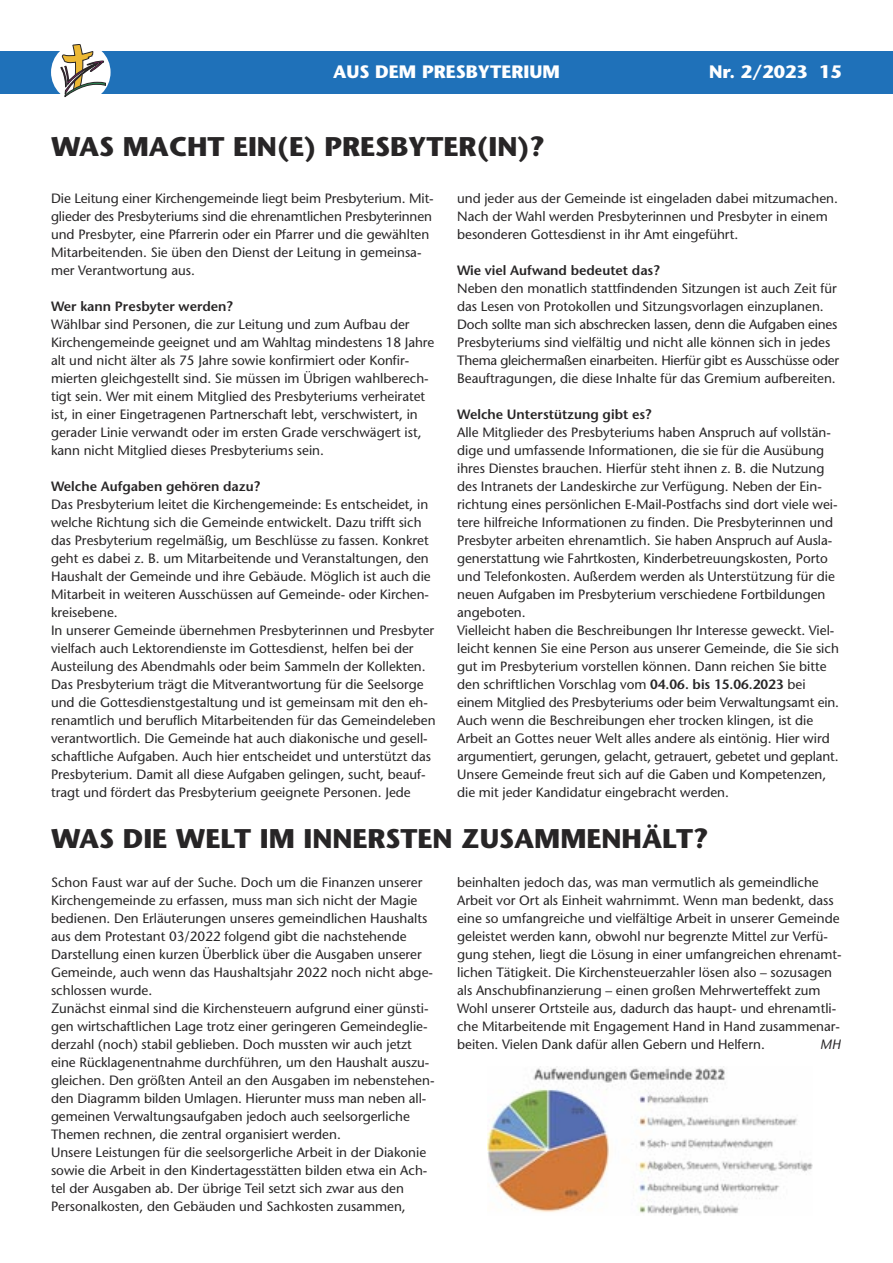
<style>
.page{position:relative;width:893px;height:1263px;background:#fff}
.page>*{position:absolute;margin:0;border:0;box-sizing:border-box;transform-origin:0 0}
.t1{font:700 27px "Stone Sans";color:#272526}
.t2{font:700 18px "Stone Sans";color:#fff}
.t3{font:13.5px/18px "Stone Sans";color:#272526}
.t4{font:600 13.5px "Stone Sans";color:#272526}
.t5{font:italic 13.5px "Stone Sans";color:#272526}
.s1{font-weight:600}
</style>
<div class="page">
<div style="left:0;top:51px;width:893px;height:43px;background:#1f71b9"></div>
<div style="left:51px;top:43px;width:60px;height:59px;background:#fff;border-radius:50%"></div>
<svg style="left:61px;top:44px;width:45px;height:53px"></svg>
<img style="left:487px;top:1068px;width:326px;height:147px">
<p class="t2" style="left:333px;top:65px;width:228px">AUS DEM PRESBYTERIUM</p>
<p class="t2" style="left:709px;top:65px;width:134px">Nr. 2/2023 15</p>
<p class="t1" style="left:51px;top:136px;width:496px">WAS MACHT EIN(E) PRESBYTER(IN)?</p>
<p class="t3" style="left:51px;top:191px;width:384px">Die Leitung einer Kirchengemeinde liegt beim Presbyterium. Mit&shy;glieder des Presbyteriums sind die ehrenamtlichen Presbyterinnen und Presbyter, eine Pfarrerin oder ein Pfarrer und die gewählten Mitarbeitenden. Sie üben den Dienst der Leitung in gemeinsa&shy;mer Verantwortung aus.</p>
<p class="t4" style="left:51px;top:301px;width:183px">Wer kann Presbyter werden?</p>
<p class="t3" style="left:51px;top:317px;width:385px">Wählbar sind Personen, die zur Leitung und zum Aufbau der Kirchengemeinde geeignet und am Wahltag mindestens 18 Jahre alt und nicht älter als 75 Jahre sowie konfirmiert oder Konfir&shy;mierten gleichgestellt sind. Sie müssen im Übrigen wahlberech&shy;tigt sein. Wer mit einem Mitglied des Presbyteriums verheiratet ist, in einer Eingetragenen Partnerschaft lebt, verschwistert, in gerader Linie verwandt oder im ersten Grade verschwägert ist, kann nicht Mitglied dieses Presbyteriums sein.</p>
<p class="t4" style="left:51px;top:481px;width:210px">Welche Aufgaben gehören dazu?</p>
<p class="t3" style="left:51px;top:497px;width:381px">Das Presbyterium leitet die Kirchengemeinde: Es entscheidet, in welche Richtung sich die Gemeinde entwickelt. Dazu trifft sich das Presbyterium regelmäßig, um Beschlüsse zu fassen. Konkret geht es dabei z. B. um Mitarbeitende und Veranstaltungen, den Haushalt der Gemeinde und ihre Gebäude. Möglich ist auch die Mitarbeit in weiteren Ausschüssen auf Gemeinde- oder Kirchen&shy;kreisebene.</p>
<p class="t3" style="left:51px;top:623px;width:385px">In unserer Gemeinde übernehmen Presbyterinnen und Presbyter vielfach auch Lektorendienste im Gottesdienst, helfen bei der<br>Austeilung des Abendmahls oder beim Sammeln der Kollekten.</p>
<p class="t3" style="left:51px;top:677px;width:386px">Das Presbyterium trägt die Mitverantwortung für die Seelsorge und die Gottesdienstgestaltung und ist gemeinsam mit den eh&shy;renamtlich und beruflich Mitarbeitenden für das Gemeindeleben verantwortlich. Die Gemeinde hat auch diakonische und gesell&shy;schaftliche Aufgaben. Auch hier entscheidet und unterstützt das Presbyterium. Damit all diese Aufgaben gelingen, sucht, beauf&shy;tragt und fördert das Presbyterium geeignete Personen. Jede</p>
<p class="t3" style="left:457px;top:191px;width:382px">und jeder aus der Gemeinde ist eingeladen dabei mitzumachen.<br>Nach der Wahl werden Presbyterinnen und Presbyter in einem besonderen Gottesdienst in ihr Amt eingeführt.</p>
<p class="t4" style="left:457px;top:265px;width:204px">Wie viel Aufwand bedeutet das?</p>
<p class="t3" style="left:457px;top:281px;width:381px">Neben den monatlich stattfindenden Sitzungen ist auch Zeit für das Lesen von Protokollen und Sitzungsvorlagen einzuplanen.</p>
<p class="t3" style="left:457px;top:317px;width:384px">Doch sollte man sich abschrecken lassen, denn die Aufgaben eines Presbyteriums sind vielfältig und nicht alle können sich in jedes Thema gleichermaßen einarbeiten. Hierfür gibt es Ausschüsse oder Beauftragungen, die diese Inhalte für das Gremium aufbereiten.</p>
<p class="t4" style="left:457px;top:409px;width:196px">Welche Unterstützung gibt es?</p>
<p class="t3" style="left:457px;top:425px;width:382px">Alle Mitglieder des Presbyteriums haben Anspruch auf vollstän&shy;dige und umfassende Informationen, die sie für die Ausübung ihres Dienstes brauchen. Hierfür steht ihnen z. B. die Nutzung des Intranets der Landeskirche zur Verfügung. Neben der Ein&shy;richtung eines persönlichen E-Mail-Postfachs sind dort viele wei&shy;tere hilfreiche Informationen zu finden. Die Presbyterinnen und Presbyter arbeiten ehrenamtlich. Sie haben Anspruch auf Ausla&shy;generstattung wie Fahrtkosten, Kinder betreuungskosten, Porto und Telefonkosten. Außerdem werden als Unterstützung für die neuen Aufgaben im Presbyterium verschiedene Fortbildungen angeboten.</p>
<p class="t3" style="left:457px;top:623px;width:384px">Vielleicht haben die Beschreibungen Ihr Interesse geweckt. Viel&shy;leicht kennen Sie eine Person aus unserer Gemeinde, die Sie sich gut im Presbyterium vorstellen können. Dann reichen Sie bitte den schriftlichen Vorschlag vom <span class="s1">04.06. bis 15.06.2023</span> bei einem Mitglied des Presbyteriums oder beim Verwaltungsamt ein.</p>
<p class="t3" style="left:457px;top:713px;width:383px">Auch wenn die Beschreibungen eher trocken klingen, ist die Arbeit an Gottes neuer Welt alles andere als eintönig. Hier wird argumentiert, gerungen, gelacht, getrauert, gebetet und geplant.<br>Unsere Gemeinde freut sich auf die Gaben und Kompetenzen, die mit jeder Kandidatur eingebracht werden.</p>
<p class="t1" style="left:51px;top:828px;width:659px">WAS DIE WELT IM INNERSTEN ZUSAMMENHÄLT?</p>
<p class="t3" style="left:51px;top:875px;width:383px">Schon Faust war auf der Suche. Doch um die Finanzen unserer Kirchengemeinde zu erfassen, muss man sich nicht der Magie bedienen. Den Erläuterungen unseres gemeindlichen Haushalts aus dem Protestant 03/2022 folgend gibt die nachstehende Darstellung einen kurzen Überblick über die Ausgaben unserer Gemeinde, auch wenn das Haushaltsjahr 2022 noch nicht abge&shy;schlossen wurde.</p>
<p class="t3" style="left:51px;top:1001px;width:385px">Zunächst einmal sind die Kirchensteuern aufgrund einer günsti&shy;gen wirtschaftlichen Lage trotz einer geringeren Gemeindeglie&shy;derzahl (noch) stabil geblieben. Doch mussten wir auch jetzt eine Rücklagenentnahme durchführen, um den Haushalt auszu&shy;gleichen. Den größten Anteil an den Ausgaben im nebenstehen&shy;den Diagramm bilden Umlagen. Hierunter muss man neben all&shy;gemeinen Verwaltungsaufgaben jedoch auch seelsorgerliche Themen rechnen, die zentral organisiert werden.</p>
<p class="t3" style="left:51px;top:1145px;width:378px">Unsere Leistungen für die seelsorgerliche Arbeit in der Diakonie sowie die Arbeit in den Kindertagesstätten bilden etwa ein Ach&shy;tel der Ausgaben ab. Der übrige Teil setzt sich zwar aus den Personalkosten, den Gebäuden und Sachkosten zusammen,</p>
<p class="t3" style="left:457px;top:875px;width:386px">beinhalten jedoch das, was man vermutlich als gemeindliche Arbeit vor Ort als Einheit wahrnimmt. Wenn man bedenkt, dass eine so umfangreiche und vielfältige Arbeit in unserer Gemeinde geleistet werden kann, obwohl nur begrenzte Mittel zur Verfü&shy;gung stehen, liegt die Lösung in einer umfangreichen ehrenamt&shy;lichen Tätigkeit. Die Kirchensteuerzahler lösen also – sozusagen als Anschubfinanzierung – einen großen Mehrwerteffekt zum Wohl unserer Ortsteile aus, dadurch das haupt- und ehrenamtli&shy;che Mitarbeitende mit Engagement Hand in Hand zusammenar&shy;beiten. Vielen Dank dafür allen Gebern und Helfern.</p>
<p class="t5" style="left:820px;top:1039px;width:22px">MH</p>
</div>
